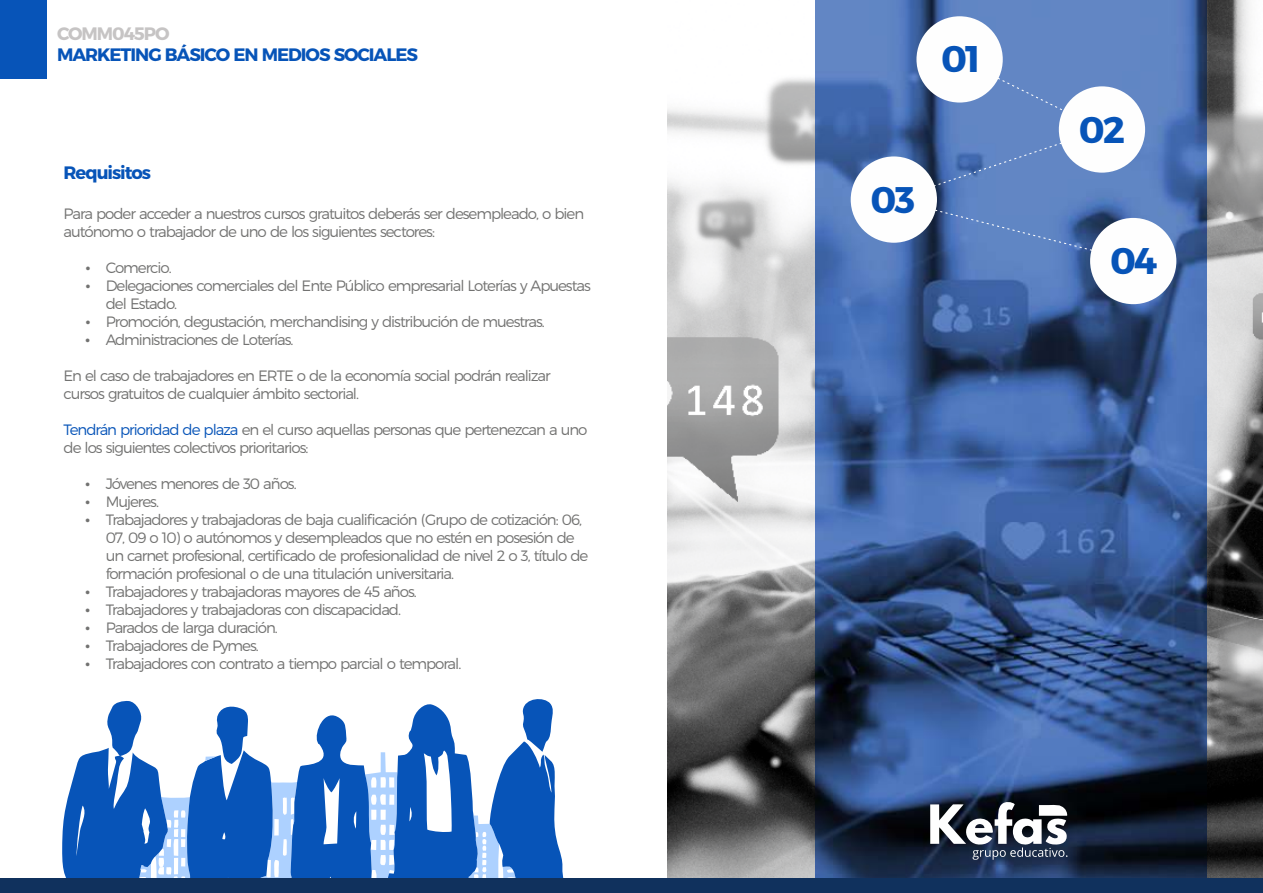
<style>
.page{position:relative;width:1263px;height:893px;background:#fff}
.page>*{position:absolute;margin:0;border:0;box-sizing:border-box;transform-origin:0 0}
.t1{font:italic 700 37.05px "Montserrat";letter-spacing:-.06em;color:#0754b8}
.t2{font:italic 700 18px "Montserrat";letter-spacing:-.06em;color:#0754b8}
.t3{font:italic 700 18px "Montserrat";letter-spacing:-.06em;color:#c6c4c4}
.t4{font:italic 300 15px/18px "Montserrat";letter-spacing:-.07em;color:#727271}
.s1{color:#0754b8}
</style>
<div class="page">
<img style="left:668px;top:0;width:595px;height:878px">
<img style="left:815px;top:0;width:391px;height:878px">
<div style="left:0;top:0;width:46px;height:78px;background:#0754b8"></div>
<svg style="left:62px;top:699px;width:502px;height:179px"></svg>
<svg style="left:892px;top:58px;width:243px;height:204px;background:#5579b5"></svg>
<div style="left:916px;top:16px;width:87px;height:87px;background:#fefefe;border-radius:50%"></div>
<div style="left:1059px;top:86px;width:86px;height:87px;background:#fefefe;border-radius:50%"></div>
<div style="left:1090px;top:218px;width:86px;height:86px;background:#fefefe;border-radius:50%"></div>
<div style="left:851px;top:156px;width:86px;height:87px;background:#fefefe;border-radius:50%"></div>
<svg style="left:930px;top:801px;width:138px;height:59px"></svg>
<div style="left:0;top:878px;width:1263px;height:15px;background:#10315d"></div>
<p class="t3" style="left:57px;top:22px;width:114px">COMM045PO</p>
<p class="t2" style="left:57px;top:44px;width:363px">MARKETING BÁSICO EN MEDIOS SOCIALES</p>
<p class="t2" style="left:64px;top:161px;width:89px">Requisitos</p>
<p class="t4" style="left:64px;top:204px;width:522px">Para poder acceder a nuestros cursos gratuitos deberás ser desempleado, o bien autónomo o trabajador de uno de los siguientes sectores:</p>
<p class="t4" style="left:106px;top:258px;width:487px">Comercio.<br>Delegaciones comerciales del Ente Público empresarial Loterías y Apuestas del Estado.<br>Promoción, degustación, merchandising y distribución de muestras.<br>Administraciones de Loterías.</p>
<p class="t4" style="left:64px;top:366px;width:489px">En el caso de trabajadores en ERTE o de la economía social podrán realizar cursos gratuitos de cualquier ámbito sectorial.</p>
<p class="t4" style="left:64px;top:420px;width:525px"><span class="s1">Tendrán prioridad de plaza</span> en el curso aquellas personas que pertenezcan a uno de los siguientes colectivos prioritarios:</p>
<p class="t4" style="left:106px;top:474px;width:484px">Jóvenes menores de 30 años.<br>Mujeres.<br>Trabajadores y trabajadoras de baja cualificación (Grupo de cotización: 06, 07, 09 o 10) o autónomos y desempleados que no estén en posesión de un carnet profesional, certificado de profesionalidad de nivel 2 o 3, título de formación profesional o de una titulación universitaria.<br>Trabajadores y trabajadoras mayores de 45 años.<br>Trabajadores y trabajadoras con discapacidad.<br>Parados de larga duración.<br>Trabajadores de Pymes.<br>Trabajadores con contrato a tiempo parcial o temporal.</p>
<h1 class="t1" style="left:941px;top:37px;width:41px">01</h1>
<h1 class="t1" style="left:871px;top:177px;width:46px">03</h1>
<h1 class="t1" style="left:1079px;top:107px;width:48px">02</h1>
<h1 class="t1" style="left:1110px;top:238px;width:49px">04</h1>
</div>
